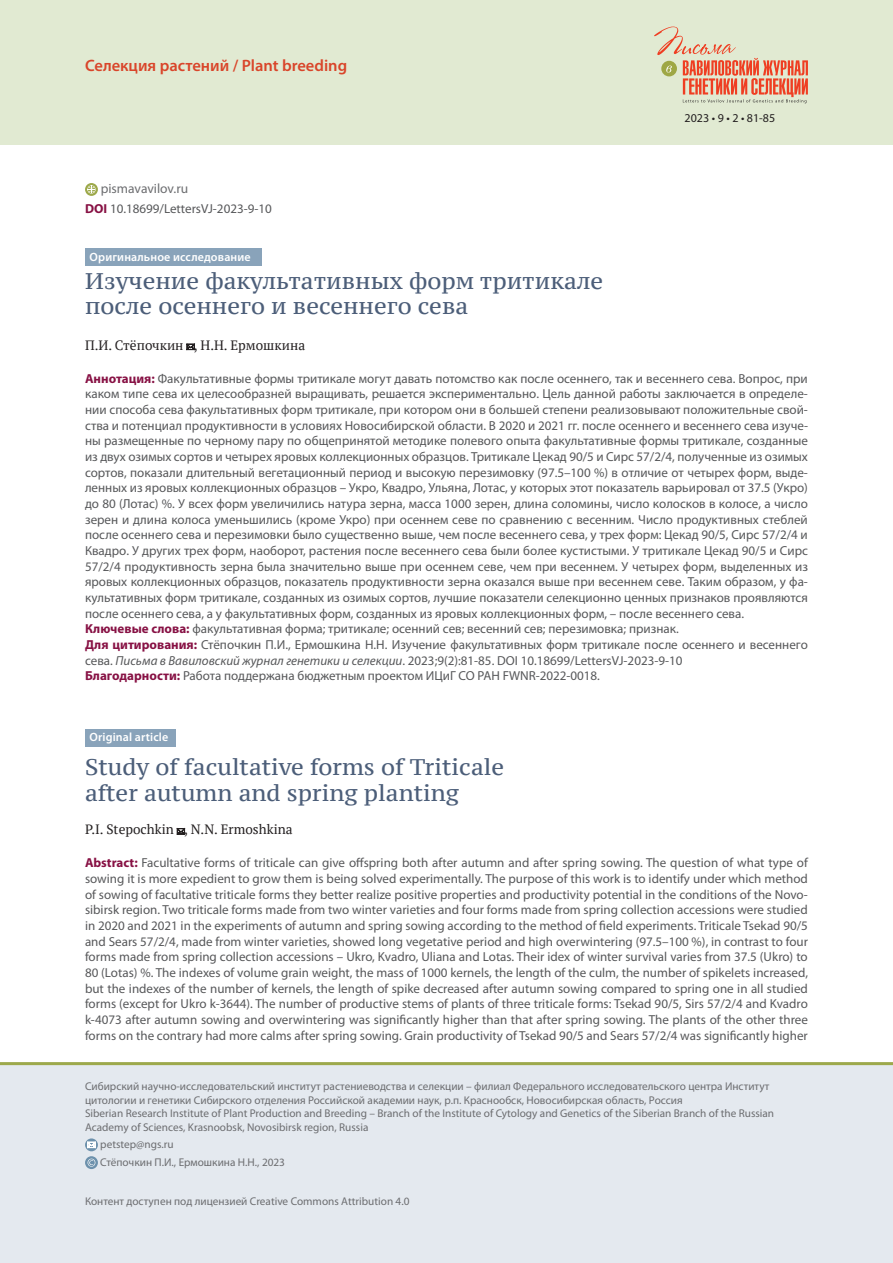
<style>
.page{position:relative;width:893px;height:1263px;background:#fff}
.page>*{position:absolute;margin:0;border:0;box-sizing:border-box;transform-origin:0 0}
.t1{font:22.5px/25.5px "PT Serif Caption";color:#4c5e79}
.t2{font:600 16.5px "Myriad Pro";color:#d9452a}
.t3{font:13.5px "PT Serif";color:#231f20}
.t4{font:13.5px "Myriad Pro";color:#6c6d70}
.t5{font:13.05px/15.6px "Myriad Pro";color:#57585a;text-align:justify}
.t6{font:600 12px "Myriad Pro";letter-spacing:.01em;color:#fff}
.t7{font:12px "Myriad Pro";color:#231f20}
.t8{font:11.25px/13.5px "Myriad Pro";color:#6c6d70}
.s1{font-weight:700;color:#871144}
.s2{font-style:italic}
</style>
<div class="page">
<div style="left:0;top:0;width:893px;height:144px;background:#e1ead2"></div>
<svg style="left:654px;top:27px;width:154px;height:76px"></svg>
<div style="left:0;top:1062px;width:893px;height:201px;background:#e4e9ef"></div>
<svg style="left:85px;top:1138px;width:13px;height:13px"></svg>
<svg style="left:87px;top:1142px;width:8px;height:6px"></svg>
<svg style="left:85px;top:1156px;width:13px;height:13px"></svg>
<svg style="left:88px;top:1158px;width:7px;height:9px"></svg>
<hr style="left:0;top:1062px;width:893px;height:3px;background:#9da94b">
<div style="left:85px;top:248px;width:176px;height:18px;background:#89a3ba"></div>
<svg style="left:177px;top:828px;width:8px;height:6px"></svg>
<svg style="left:187px;top:344px;width:8px;height:6px"></svg>
<div style="left:85px;top:729px;width:91px;height:17px;background:#89a3ba"></div>
<svg style="left:85px;top:183px;width:13px;height:13px"></svg>
<svg style="left:87px;top:185px;width:9px;height:9px"></svg>
<p class="t2" style="left:85px;top:55px;width:264px">Селекция растений / Plant breeding</p>
<p class="t4" style="left:101px;top:180px;width:89px">pismavavilov.ru</p>
<p class="t5" style="left:85px;top:200px;width:188px"><span class="s1">DOI</span> 10.18699/LettersVJ-2023-9-10</p>
<p class="t6" style="left:90px;top:249px;width:163px">Оригинальное исследование</p>
<p class="t7" style="left:685px;top:110px;width:92px">2023 • 9 • 2 • 81-85</p>
<h1 class="t1" style="left:85px;top:268px;width:520px">Изучение факультативных форм тритикале после осеннего и весеннего сева</h1>
<p class="t3" style="left:85px;top:336px;width:222px">П.И. Стёпочкин , Н.Н. Ермошкина</p>
<p class="t5" style="left:85px;top:370px;width:724px;text-align:left"><span class="s1">Аннотация:</span> Факультативные формы тритикале могут давать потомство как после осеннего, так и весеннего сева. Вопрос, при каком типе сева их целесообразней выращивать, решается экспериментально. Цель данной работы заключается в определе&shy;нии способа сева факультативных форм тритикале, при котором они в большей степени реализовывают положительные свой&shy;ства и потенциал продуктивности в условиях Новосибирской области. В 2020 и 2021 гг. после осеннего и весеннего сева изуче&shy;ны размещенные по черному пару по общепринятой методике полевого опыта факультативные формы тритикале, созданные из двух озимых сортов и четырех яровых коллекционных образцов. Тритикале Цекад 90/5 и Сирс 57/2/4, полученные из озимых сортов, показали длительный вегетационный период и высокую перезимовку (97.5–100 %) в отличие от четырех форм, выде&shy;ленных из яровых коллекционных образцов – Укро, Квадро, Ульяна, Лотас, у которых этот показатель варьировал от 37.5 (Укро) до 80 (Лотас) %. У всех форм увеличились натура зерна, масса 1000 зерен, длина соломины, число колосков в колосе, а число зерен и длина колоса уменьшились (кроме Укро) при осеннем севе по сравнению с весенним. Число продуктивных стеблей после осеннего сева и перезимовки было существенно выше, чем после весеннего сева, у трех форм: Цекад 90/5, Сирс 57/2/4 и Квадро. У других трех форм, наоборот, растения после весеннего сева были более кустистыми. У тритикале Цекад 90/5 и Сирс 57/2/4 продуктивность зерна была значительно выше при осеннем севе, чем при весеннем. У четырех форм, выделенных из яровых коллекционных образцов, показатель продуктивности зерна оказался выше при весеннем севе. Таким образом, у фа&shy;культативных форм тритикале, созданных из озимых сортов, лучшие показатели селекционно ценных признаков проявляются после осеннего сева, а у факультативных форм, созданных из яровых коллекционных форм, – после весеннего сева.<br><span class="s1">Ключевые слова:</span> факультативная форма; тритикале; осенний сев; весенний сев; перезимовка; признак.<br><span class="s1">Для цитирования:</span> Стёпочкин П.И., Ермошкина Н.Н. Изучение факультативных форм тритикале после осеннего и весеннего сева. <span class="s2">Письма в Вавиловский журнал генетики и селекции</span>. 2023;9(2):81-85. DOI 10.18699/LettersVJ-2023-9-10<br><span class="s1">Благодарности:</span> Работа поддержана бюджетным проектом ИЦиГ СО РАН FWNR-2022-0018.</p>
<p class="t6" style="left:90px;top:730px;width:80px">Original article</p>
<h1 class="t1" style="left:85px;top:754px;width:421px">Study of facultative forms of Triticale after autumn and spring planting</h1>
<p class="t3" style="left:85px;top:821px;width:209px">P.I. Stepochkin , N.N. Ermoshkina</p>
<p class="t5" style="left:85px;top:855px;width:724px"><span class="s1">Abstract:</span> Facultative forms of triticale can give offspring both after autumn and after spring sowing. The question of what type of sowing it is more expedient to grow them is being solved experimentally. The purpose of this work is to identify under which method of sowing of facultative triticale forms they better realize positive properties and productivity potential in the conditions of the Novo&shy;sibirsk region. Two triticale forms made from two winter varieties and four forms made from spring collection accessions were studied in 2020 and 2021 in the experiments of autumn and spring sowing according to the method of field experiments. Triticale Tsekad 90/5 and Sears 57/2/4, made from winter varieties, showed long vegetative period and high overwintering (97.5–100 %), in contrast to four forms made from spring collection accessions – Ukro, Kvadro, Uliana and Lotas. Their idex of winter survival varies from 37.5 (Ukro) to 80 (Lotas) %. The indexes of volume grain weight, the mass of 1000 kernels, the length of the culm, the number of spikelets increased, but the indexes of the number of kernels, the length of spike decreased after autumn sowing compared to spring one in all studied forms (except for Ukro k-3644). The number of productive stems of plants of three triticale forms: Tsekad 90/5, Sirs 57/2/4 and Kvadro k-4073 after autumn sowing and overwintering was significantly higher than that after spring sowing. The plants of the other three forms on the contrary had more calms after spring sowing. Grain productivity of Tsekad 90/5 and Sears 57/2/4 was significantly higher</p>
<p class="t8" style="left:85px;top:1079px;width:691px">Сибирский научно-исследовательский институт растениеводства и селекции – филиал Федерального исследовательского центра Институт цитологии и генетики Сибирского отделения Российской академии наук, р.п. Краснообск, Новосибирская область, Россия<br>Siberian Research Institute of Plant Production and Breeding – Branch of the Institute of Cytology and Genetics of the Siberian Branch of the Russian Academy of Sciences, Krasnoobsk, Novosibirsk region, Russia</p>
<p class="t8" style="left:100px;top:1135px;width:186px;line-height:17.7px">petstep@ngs.ru<br>Стёпочкин П.И., Ермошкина Н.Н., 2023</p>
<p class="t8" style="left:85px;top:1195px;width:326px">Контент доступен под лицензией Creative Commons Attribution 4.0</p>
</div>
